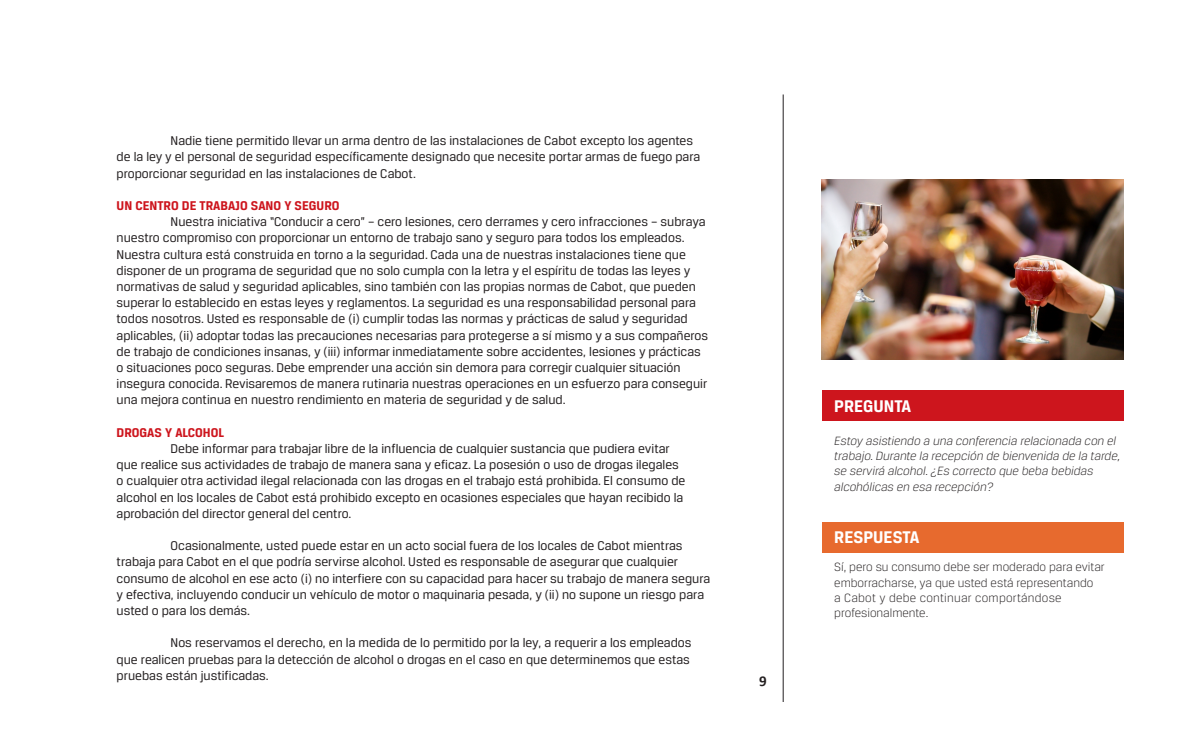
<style>
.page{position:relative;width:1188px;height:756px;background:#fff}
.page>*{position:absolute;margin:0;border:0;box-sizing:border-box;transform-origin:0 0}
.t1{font:700 18px "Breuer Text";color:#fff}
.t2{font:700 15px "Calibri";color:#231f20}
.t3{font:13.5px/16.2px "Breuer Text";color:#231f20}
.t4{font:700 13.5px "Breuer Text";color:#cd151d}
.t5{font:italic 300 12.75px/15.6px "Breuer Text";color:#231f20}
.t6{font:300 12.75px/15.3px "Breuer Text";color:#231f20}
.t7{font:300 12.75px "Breuer Text";letter-spacing:.02em;color:#231f20}
</style>
<div class="page">
<hr style="left:783px;top:94px;width:1px;height:608px;background:#231f20">
<div style="left:822px;top:391px;width:302px;height:30px;background:#cd151d"></div>
<div style="left:822px;top:522px;width:302px;height:30px;background:#e76a2e"></div>
<img style="left:822px;top:179px;width:302px;height:180px">
<p class="t3" style="left:117px;top:132px;width:585px;text-indent:54px">Nadie tiene permitido llevar un arma dentro de las instalaciones de Cabot excepto los agentes de la ley y el personal de seguridad específicamente designado que necesite portar armas de fuego para proporcionar seguridad en las instalaciones de Cabot.</p>
<p class="t4" style="left:117px;top:198px;width:224px">UN CENTRO DE TRABAJO SANO Y SEGURO</p>
<p class="t3" style="left:117px;top:213px;width:593px;text-indent:54px">Nuestra iniciativa “Conducir a cero” – cero lesiones, cero derrames y cero infracciones – subraya nuestro compromiso con proporcionar un entorno de trabajo sano y seguro para todos los empleados.<br>Nuestra cultura está construida en torno a la seguridad. Cada una de nuestras instalaciones tiene que disponer de un programa de seguridad que no solo cumpla con la letra y el espíritu de todas las leyes y normativas de salud y seguridad aplicables, sino también con las propias normas de Cabot, que pueden superar lo establecido en estas leyes y reglamentos. La seguridad es una responsabilidad personal para todos nosotros. Usted es responsable de (i) cumplir todas las normas y prácticas de salud y seguridad aplicables, (ii) adoptar todas las precauciones necesarias para protegerse a sí mismo y a sus compañeros de trabajo de condiciones insanas, y (iii) informar inmediatamente sobre accidentes, lesiones y prácticas o situaciones poco seguras. Debe emprender una acción sin demora para corregir cualquier situación insegura conocida. Revisaremos de manera rutinaria nuestras operaciones en un esfuerzo para conseguir una mejora continua en nuestro rendimiento en materia de seguridad y de salud.</p>
<p class="t4" style="left:117px;top:425px;width:109px">DROGAS Y ALCOHOL</p>
<p class="t3" style="left:171px;top:440px;width:501px">Debe informar para trabajar libre de la influencia de cualquier sustancia que pudiera evitar</p>
<p class="t3" style="left:117px;top:456px;width:564px">que realice sus actividades de trabajo de manera sana y eficaz. La posesión o uso de drogas ilegales</p>
<p class="t3" style="left:117px;top:473px;width:570px">o cualquier otra actividad ilegal relacionada con las drogas en el trabajo está prohibida. El consumo de alcohol en los locales de Cabot está prohibido excepto en ocasiones especiales que hayan recibido la aprobación del director general del centro.</p>
<p class="t3" style="left:117px;top:537px;width:595px;text-indent:54px">Ocasionalmente, usted puede estar en un acto social fuera de los locales de Cabot mientras trabaja para Cabot en el que podría servirse alcohol. Usted es responsable de asegurar que cualquier consumo de alcohol en ese acto (i) no interfiere con su capacidad para hacer su trabajo de manera segura y efectiva, incluyendo conducir un vehículo de motor o maquinaria pesada, y (ii) no supone un riesgo para usted o para los demás.</p>
<p class="t3" style="left:117px;top:635px;width:576px;text-align:justify;text-indent:54px">Nos reservamos el derecho, en la medida de lo permitido por la ley, a requerir a los empleados que realicen pruebas para la detección de alcohol o drogas en el caso en que determinemos que estas pruebas están justificadas.</p>
<p class="t2" style="left:759px;top:672px;width:9px">9</p>
<p class="t1" style="left:834px;top:396px;width:79px">PREGUNTA</p>
<p class="t5" style="left:834px;top:432px;width:288px">Estoy asistiendo a una conferencia relacionada con el trabajo. Durante la recepción de bienvenida de la tarde, se servirá alcohol. ¿Es correcto que beba bebidas alcohólicas en esa recepción?</p>
<p class="t1" style="left:834px;top:527px;width:87px">RESPUESTA</p>
<p class="t6" style="left:834px;top:559px;width:272px">Sí, pero su consumo debe ser moderado para evitar emborracharse, ya que usted está representando</p>
<p class="t7" style="left:834px;top:591px;width:229px">a Cabot y debe continuar comportándose</p>
<p class="t6" style="left:834px;top:605px;width:96px">profesionalmente.</p>
</div>
